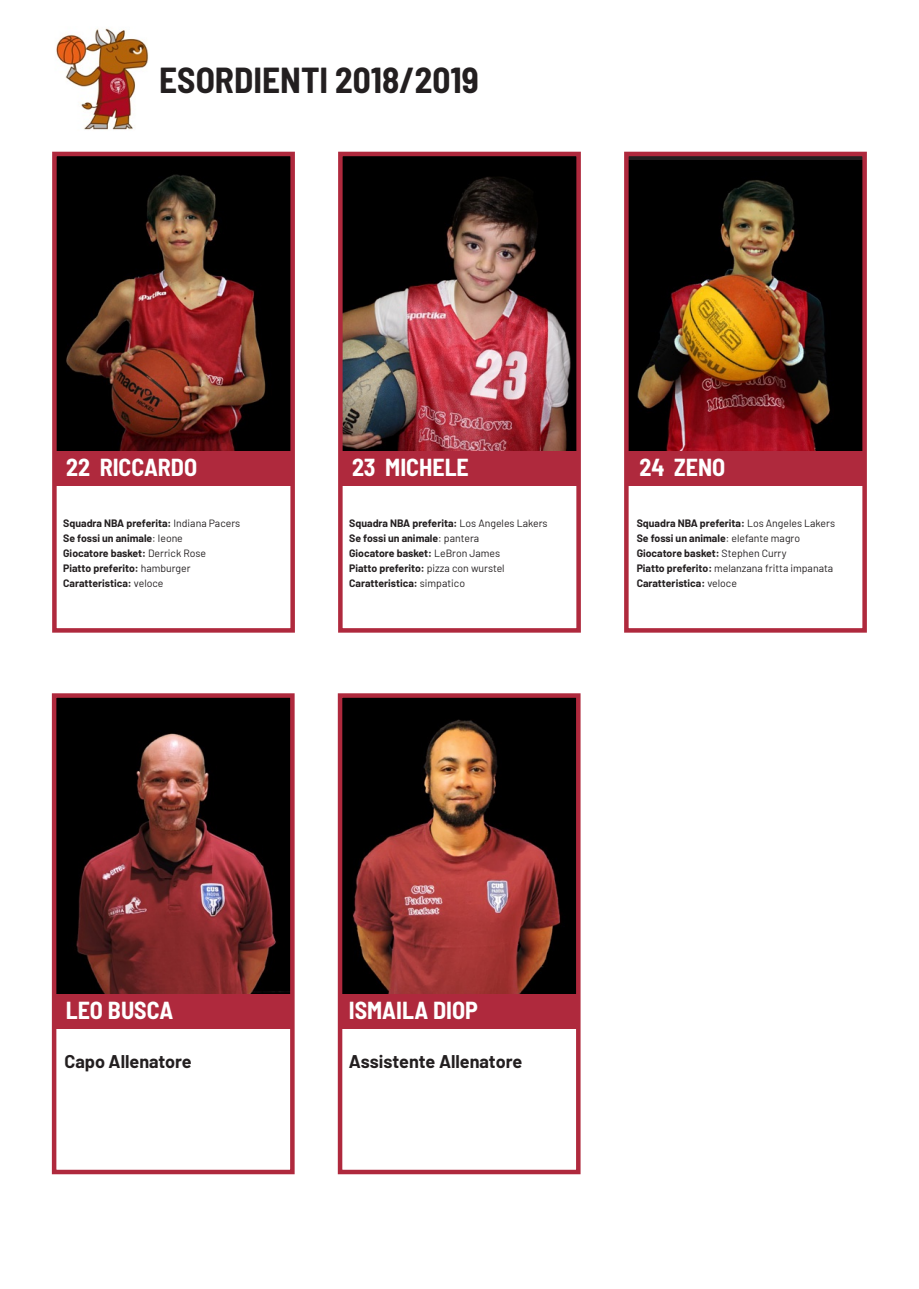
<style>
.page{position:relative;width:919px;height:1289px;background:#fff}
.page>*{position:absolute;margin:0;border:0;box-sizing:border-box;transform-origin:0 0}
.t1{font:700 semi-condensed 35.25px "Barlow";color:#231f20}
.t2{font:700 semi-condensed 24px "Barlow";color:#fff}
.t3{font:700 18px "Barlow";color:#231f20}
.t4{font:700 10.5px/15px "Barlow";color:#231f20}
.s1{font-weight:400}
</style>
<div class="page">
<img style="left:343px;top:698px;width:232px;height:296px">
<img style="left:629px;top:160px;width:232px;height:291px">
<div style="left:626px;top:154px;width:238px;height:6px;background:#231f20"></div>
<img style="left:343px;top:157px;width:233px;height:294px">
<img style="left:57px;top:157px;width:233px;height:294px">
<img style="left:56px;top:28px;width:93px;height:102px">
<div style="left:52px;top:152px;width:243px;height:480px;border:4px solid #af293d"></div>
<div style="left:54px;top:451px;width:238px;height:34px;background:#af293d"></div>
<div style="left:338px;top:152px;width:243px;height:480px;border:4px solid #af293d"></div>
<div style="left:340px;top:451px;width:238px;height:34px;background:#af293d"></div>
<div style="left:624px;top:152px;width:242px;height:480px;border:4px solid #af293d"></div>
<div style="left:626px;top:451px;width:238px;height:34px;background:#af293d"></div>
<div style="left:340px;top:994px;width:238px;height:34px;background:#af293d"></div>
<img style="left:57px;top:698px;width:232px;height:296px">
<div style="left:54px;top:994px;width:238px;height:34px;background:#af293d"></div>
<div style="left:338px;top:693px;width:242px;height:481px;border:4px solid #af293d"></div>
<div style="left:52px;top:693px;width:242px;height:481px;border:4px solid #af293d"></div>
<h1 class="t1" style="left:159px;top:57px;width:321px">ESORDIENTI 2018/2019</h1>
<h2 class="t2" style="left:66px;top:452px;width:133px">22 RICCARDO</h2>
<p class="t4" style="left:63px;top:515px;width:178px">Squadra NBA preferita: <span class="s1">Indiana Pacers<br></span>Se fossi un animale<span class="s1">: leone<br></span>Giocatore basket: <span class="s1">Derrick Rose<br></span>Piatto preferito: <span class="s1">hamburger<br></span>Caratteristica: <span class="s1">veloce</span></p>
<h2 class="t2" style="left:352px;top:452px;width:118px">23 MICHELE</h2>
<p class="t4" style="left:349px;top:515px;width:200px">Squadra NBA preferita: <span class="s1">Los Angeles Lakers </span>Se fossi un animale<span class="s1">: pantera<br></span>Giocatore basket: <span class="s1">LeBron James<br></span>Piatto preferito: <span class="s1">pizza con wurstel </span>Caratteristica: <span class="s1">simpatico</span></p>
<h2 class="t2" style="left:639px;top:452px;width:87px">24 ZENO</h2>
<p class="t4" style="left:636px;top:515px;width:200px">Squadra NBA preferita: <span class="s1">Los Angeles Lakers </span>Se fossi un animale<span class="s1">: elefante magro </span>Giocatore basket: <span class="s1">Stephen Curry<br></span>Piatto preferito: <span class="s1">melanzana fritta impanata </span>Caratteristica: <span class="s1">veloce</span></p>
<h2 class="t2" style="left:66px;top:994px;width:109px">LEO BUSCA</h2>
<h2 class="t2" style="left:349px;top:994px;width:131px">ISMAILA DIOP</h2>
<h3 class="t3" style="left:64px;top:1050px;width:129px">Capo Allenatore</h3>
<h3 class="t3" style="left:349px;top:1050px;width:175px">Assistente Allenatore</h3>
</div>
